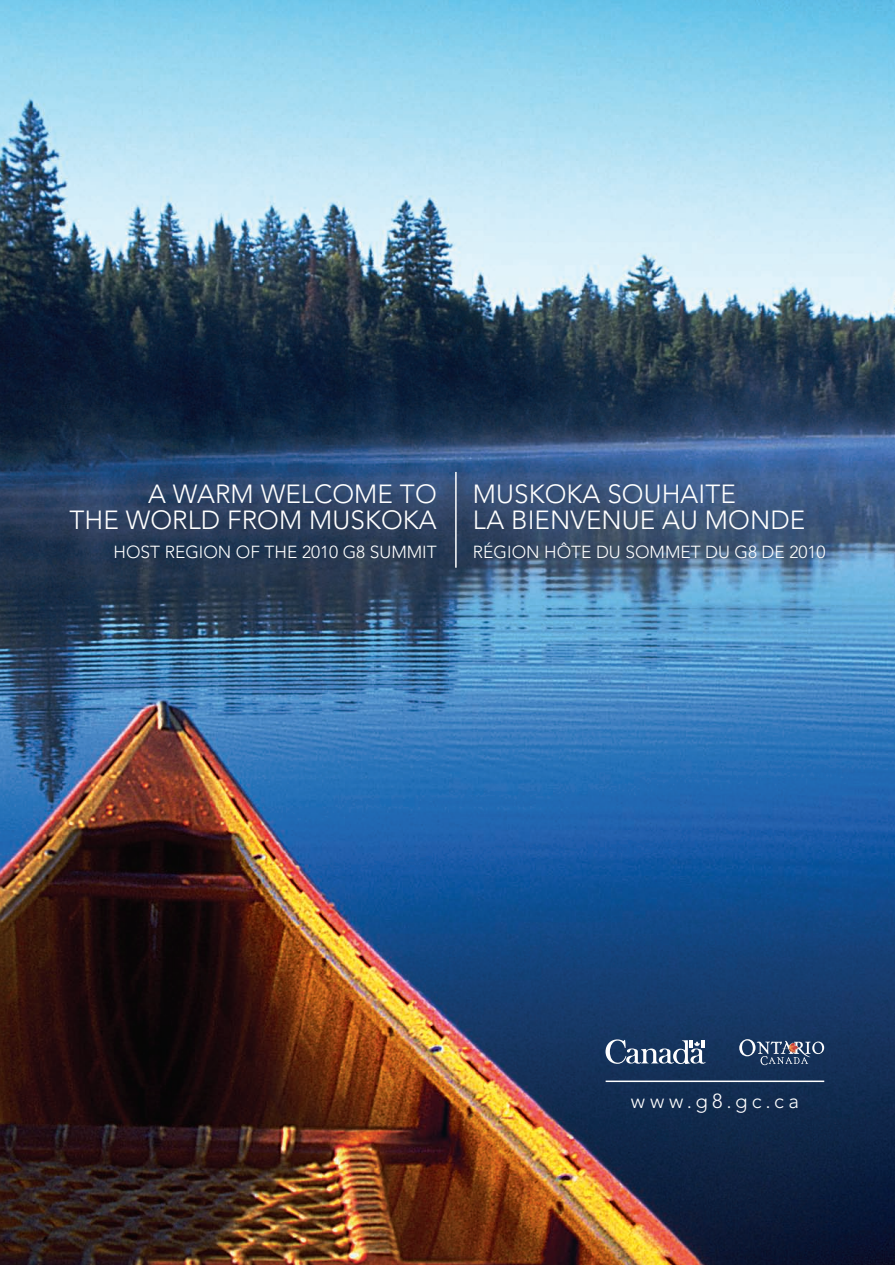
<style>
.page{position:relative;width:895px;height:1265px;background:#fff}
.page>*{position:absolute;margin:0;border:0;box-sizing:border-box;transform-origin:0 0}
.t1{font:300 26.1px/26.1px "Avenir";letter-spacing:.005em;color:#fff;text-align:right}
.t2{font:300 20.25px "Avenir";letter-spacing:.215em;color:#fff}
.t3{font:300 17.4px "Avenir";color:#fff}
</style>
<div class="page">
<img style="left:0;top:0;width:894px;height:1264px">
<hr style="left:455px;top:472px;width:1px;height:95px;background:#fff">
<hr style="left:605px;top:1080px;width:218px;height:1px;background:#fff">
<svg style="left:739px;top:1039px;width:84px;height:26px"></svg>
<img style="left:782px;top:1042px;width:17px;height:11px">
<svg style="left:605px;top:1039px;width:100px;height:24px"></svg>
<p class="t1" style="left:69px;top:481px;width:369px">A WARM WELCOME TO<br>THE WORLD FROM MUSKOKA</p>
<p class="t3" style="left:113px;top:542px;width:324px">HOST REGION OF THE 2010 G8 SUMMIT</p>
<p class="t1" style="left:473px;top:481px;width:333px;text-align:left">MUSKOKA SOUHAITE<br>LA BIENVENUE AU MONDE</p>
<p class="t3" style="left:473px;top:542px;width:354px">RÉGION HÔTE DU SOMMET DU G8 DE 2010</p>
<p class="t2" style="left:630px;top:1088px;width:169px">www.g8.gc.ca</p>
</div>
